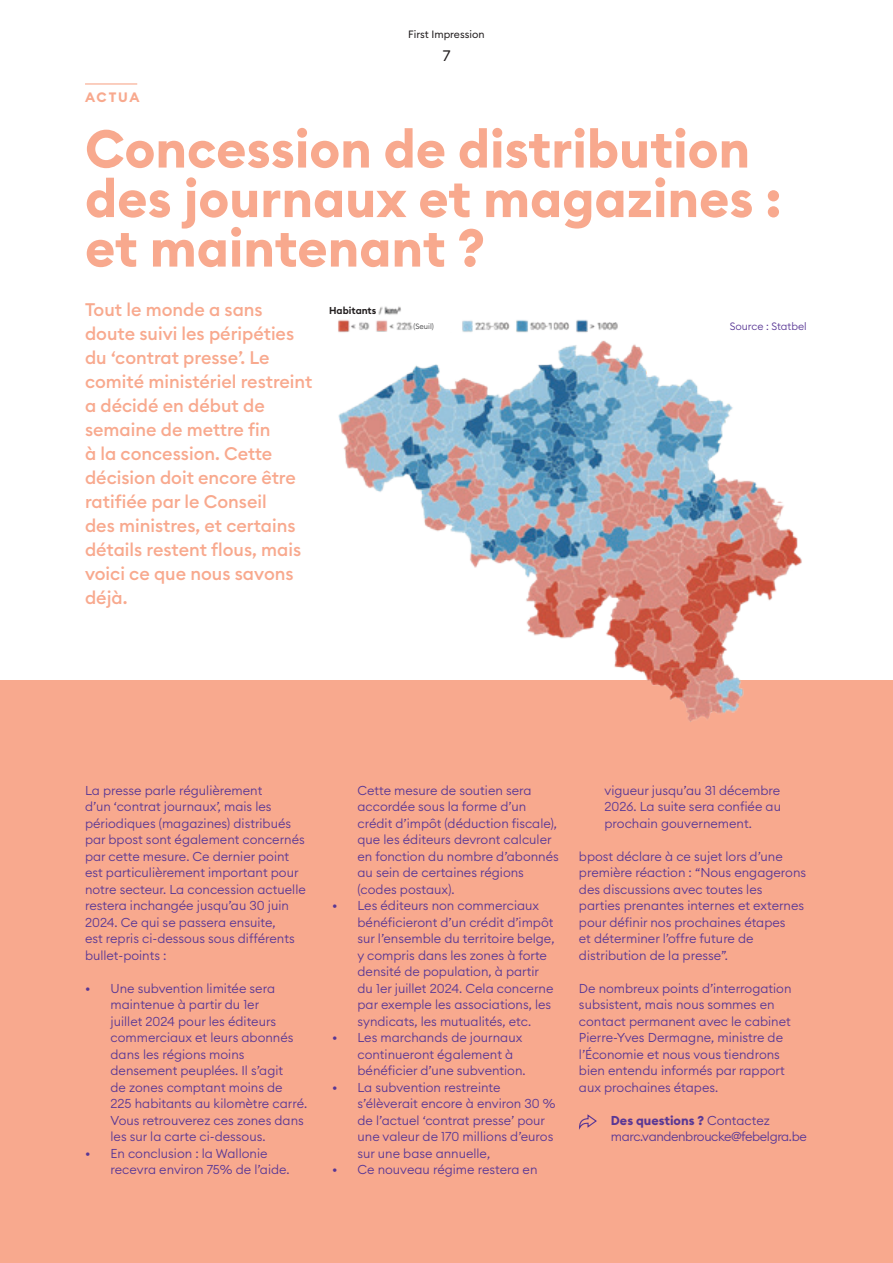
<style>
.page{position:relative;width:893px;height:1263px;background:#fff}
.page>*{position:absolute;margin:0;border:0;box-sizing:border-box;transform-origin:0 0}
.t1{font:700 52.5px/49.5px "Euclid Circular B";color:#f8a98e}
.t2{font:500 18px/24px "Euclid Circular B";color:#f8a98e}
.t3{font:15px "Euclid Circular B";color:#231f20}
.t4{font:700 13.5px "Euclid Circular B";letter-spacing:.125em;color:#f8a98e}
.t5{font:300 12.75px/16.5px "Euclid Circular B";color:#593795}
.t6{font:300 12.75px/16.5px "Euclid Circular B";letter-spacing:-.03em;color:#593795}
.t7{font:10.5px "Euclid Circular B";color:#231f20}
.t8{font:300 10.5px "Euclid Circular B";color:#593795}
.t9{font:600 9.9px "Euclid Circular B";color:#231f20}
.t10{font:300 7.5px "Euclid Circular B";color:#3e3e3f}
.s1{font-weight:700}
</style>
<div class="page">
<div style="left:0;top:680px;width:893px;height:583px;background:#f8a98e"></div>
<hr style="left:85px;top:83px;width:52px;height:2px;background:#f8a98e">
<img style="left:338px;top:306px;width:464px;height:416px">
<svg style="left:579px;top:1114px;width:18px;height:16px"></svg>
<div style="left:329px;top:306px;width:49px;height:11px;background:#fff"></div>
<div style="left:413px;top:320px;width:44px;height:12px;background:#fff"></div>
<p class="t7" style="left:408px;top:28px;width:78px">First Impression</p>
<p class="t3" style="left:443px;top:46px;width:9px">7</p>
<p class="t4" style="left:85px;top:88px;width:56px">ACTUA</p>
<h1 class="t1" style="left:85px;top:125px;width:698px">Concession de distribution des journaux et magazines : et maintenant ?</h1>
<p class="t2" style="left:85px;top:298px;width:229px">Tout le monde a sans doute suivi les péripéties du ‘contrat presse’. Le comité ministériel restreint a décidé en début de semaine de mettre fin<br>à la concession. Cette décision doit encore être ratifiée par le Conseil<br>des ministres, et certains détails restent flous, mais voici ce que nous savons déjà.</p>
<p class="t9" style="left:329px;top:304px;width:49px">Habitants</p>
<p class="t8" style="left:730px;top:319px;width:78px">Source : Statbel</p>
<p class="t10" style="left:413px;top:322px;width:22px">(Seuil)</p>
<p class="t5" style="left:85px;top:782px;width:222px">La presse parle régulièrement<br>d’un ‘contrat journaux’, mais les périodiques (magazines) distribués par bpost sont également concernés par cette mesure. Ce dernier point est particulièrement important pour notre secteur. La concession actuelle restera inchangée jusqu’au 30 juin 2024. Ce qui se passera ensuite,<br>est repris ci-dessous sous différents bullet-points :</p>
<p class="t5" style="left:111px;top:980px;width:198px;text-indent:-26px">• Une subvention limitée sera maintenue à partir du 1er<br>juillet 2024 pour les éditeurs commerciaux et leurs abonnés dans les régions moins densement peuplées. Il s’agit<br>de zones comptant moins de<br>225 habitants au kilomètre carré.<br>Vous retrouverez ces zones dans les sur la carte ci-dessous.</p>
<p class="t5" style="left:111px;top:1145px;width:181px;text-indent:-26px">• En conclusion : la Wallonie recevra environ 75% de l’aide.</p>
<p class="t5" style="left:357px;top:782px;width:203px">Cette mesure de soutien sera accordée sous la forme d’un crédit d’impôt (déduction fiscale), que les éditeurs devront calculer en fonction du nombre d’abonnés au sein de certaines régions (codes postaux).</p>
<p class="t5" style="left:357px;top:897px;width:198px;text-indent:-26px">• Les éditeurs non commerciaux bénéficieront d’un crédit d’impôt sur l’ensemble du territoire belge, y compris dans les zones à forte densité de population, à partir du 1er juillet 2024. Cela concerne par exemple les associations, les syndicats, les mutualités, etc.</p>
<p class="t5" style="left:357px;top:1029px;width:170px;text-indent:-26px">• Les marchands de journaux continueront également à bénéficier d’une subvention.</p>
<p class="t5" style="left:357px;top:1078px;width:199px;text-indent:-26px">• La subvention restreinte s’élèverait encore à environ 30 % de l’actuel ‘contrat presse’ pour une valeur de 170 millions d’euros sur une base annuelle,</p>
<p class="t5" style="left:332px;top:1161px;width:207px">• Ce nouveau régime restera en</p>
<p class="t5" style="left:604px;top:781px;width:178px;text-align:justify">vigueur jusqu’au 31 décembre 2026. La suite sera confiée au prochain gouvernement.</p>
<p class="t5" style="left:579px;top:847px;width:229px">bpost déclare à ce sujet lors d’une première réaction : “Nous engagerons des discussions avec toutes les parties prenantes internes et externes pour définir nos prochaines étapes<br>et déterminer l’offre future de distribution de la presse”.</p>
<p class="t5" style="left:579px;top:979px;width:214px">De nombreux points d’interrogation subsistent, mais nous sommes en contact permanent avec le cabinet<br>Pierre-Yves Dermagne, ministre de l’Économie et nous vous tiendrons bien entendu informés par rapport aux prochaines étapes.</p>
<p class="t6" style="left:611px;top:1112px;width:197px"><span class="s1">Des questions ?</span> Contactez marc.vandenbroucke@febelgra.be</p>
</div>
